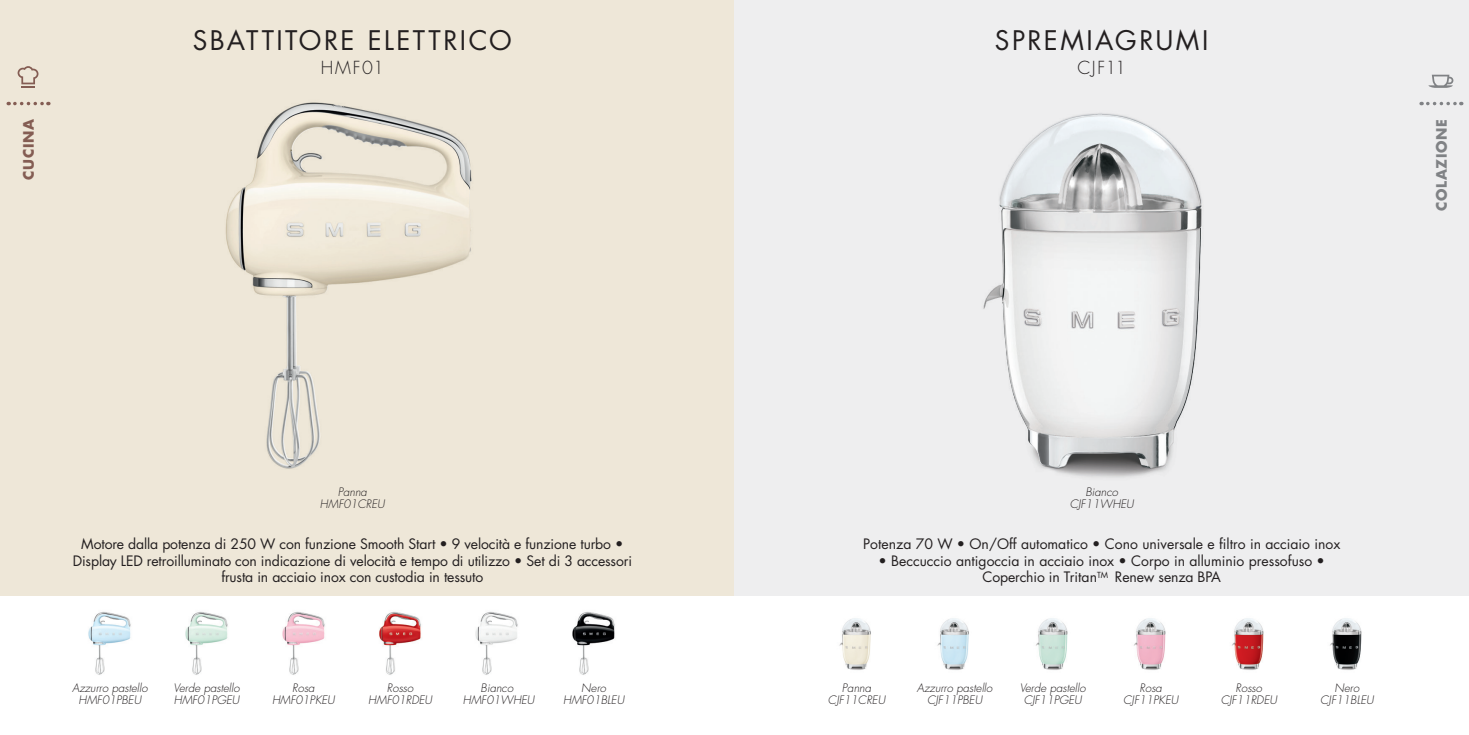
<style>
.page{position:relative;width:1469px;height:735px;background:#fff}
.page>*{position:absolute;margin:0;border:0;box-sizing:border-box;transform-origin:0 0}
.t1{font:26.25px "Futura Std";letter-spacing:.09em;color:#231f20}
.t2{font:300 17.5px "Futura Std";letter-spacing:.08em;color:#231f20}
.t3{font:14px/16.8px "Futura Std";letter-spacing:-.01em;color:#231f20;text-align:center}
.t4{font:700 14px "Futura Std";letter-spacing:.045em;color:#808285}
.t5{font:700 14px "Futura Std";letter-spacing:.045em;color:#845d53}
.t6{font:italic 300 11.38px/12.2px "Futura Std";color:#231f20;text-align:center}
</style>
<div class="page">
<div style="left:0;top:0;width:734px;height:595px;background:#eee7d8"></div>
<div style="left:734px;top:0;width:734px;height:595px;background:#eeeeef"></div>
<svg style="left:15px;top:102px;width:34px;height:3px"></svg>
<svg style="left:18px;top:66px;width:20px;height:22px"></svg>
<svg style="left:1427px;top:102px;width:34px;height:3px"></svg>
<svg style="left:1428px;top:75px;width:25px;height:13px"></svg>
<img style="left:1043px;top:113px;width:159px;height:365px">
<img style="left:983px;top:114px;width:217px;height:354px">
<img style="left:225px;top:104px;width:246px;height:364px">
<img style="left:839px;top:618px;width:32px;height:52px">
<img style="left:1134px;top:618px;width:32px;height:52px">
<img style="left:1232px;top:618px;width:32px;height:52px">
<img style="left:937px;top:618px;width:32px;height:52px">
<img style="left:1330px;top:618px;width:32px;height:52px">
<img style="left:1036px;top:618px;width:32px;height:52px">
<img style="left:88px;top:611px;width:43px;height:64px">
<img style="left:185px;top:611px;width:43px;height:64px">
<img style="left:282px;top:611px;width:43px;height:64px">
<img style="left:475px;top:611px;width:43px;height:64px">
<img style="left:379px;top:612px;width:42px;height:63px">
<img style="left:572px;top:611px;width:43px;height:64px">
<p class="t5" style="left:19px;top:179px;width:62px;rotate:-90deg">CUCINA</p>
<h1 class="t1" style="left:193px;top:23px;width:321px">SBATTITORE ELETTRICO</h1>
<p class="t2" style="left:321px;top:57px;width:65px">HMF01</p>
<p class="t6" style="left:320px;top:486px;width:66px">Panna<br>HMF01CREU</p>
<p class="t3" style="left:73px;top:535px;width:561px">Motore dalla potenza di 250 W con funzione Smooth Start • 9 velocità e funzione turbo •<br>Display LED retroilluminato con indicazione di velocità e tempo di utilizzo • Set di 3 accessori frusta in acciaio inox con custodia in tessuto</p>
<p class="t6" style="left:72px;top:681px;width:77px">Azzurro pastello<br>HMF01PBEU</p>
<p class="t6" style="left:174px;top:681px;width:67px;text-align:left">Verde pastello<br>HMF01PGEU</p>
<p class="t6" style="left:272px;top:681px;width:64px">Rosa<br>HMF01PKEU</p>
<p class="t6" style="left:368px;top:681px;width:65px">Rosso<br>HMF01RDEU</p>
<p class="t6" style="left:463px;top:681px;width:73px">Bianco<br>HMF01WHEU</p>
<p class="t6" style="left:563px;top:681px;width:62px">Nero<br>HMF01BLEU</p>
<h1 class="t1" style="left:995px;top:23px;width:215px">SPREMIAGRUMI</h1>
<p class="t2" style="left:1077px;top:57px;width:50px">CJF11</p>
<p class="t4" style="left:1432px;top:211px;width:93px;rotate:-90deg">COLAZIONE</p>
<p class="t6" style="left:1069px;top:486px;width:66px">Bianco<br>CJF11WHEU</p>
<p class="t3" style="left:863px;top:535px;width:478px">Potenza 70 W • On/Off automatico • Cono universale e filtro in acciaio inox</p>
<p class="t3" style="left:878px;top:552px;width:448px">• Beccuccio antigoccia in acciaio inox • Corpo in alluminio pressofuso •<br>Coperchio in Tritan<sup>TM</sup> Renew senza BPA</p>
<p class="t6" style="left:916px;top:681px;width:77px">Azzurro pastello<br>CJF11PBEU</p>
<p class="t6" style="left:1019px;top:681px;width:67px">Verde pastello<br>CJF11PGEU</p>
<p class="t6" style="left:828px;top:681px;width:59px">Panna<br>CJF11CREU</p>
<p class="t6" style="left:1220px;top:681px;width:58px">Rosso<br>CJF11RDEU</p>
<p class="t6" style="left:1320px;top:681px;width:55px">Nero<br>CJF11BLEU</p>
<p class="t6" style="left:1123px;top:681px;width:57px">Rosa<br>CJF11PKEU</p>
</div>
